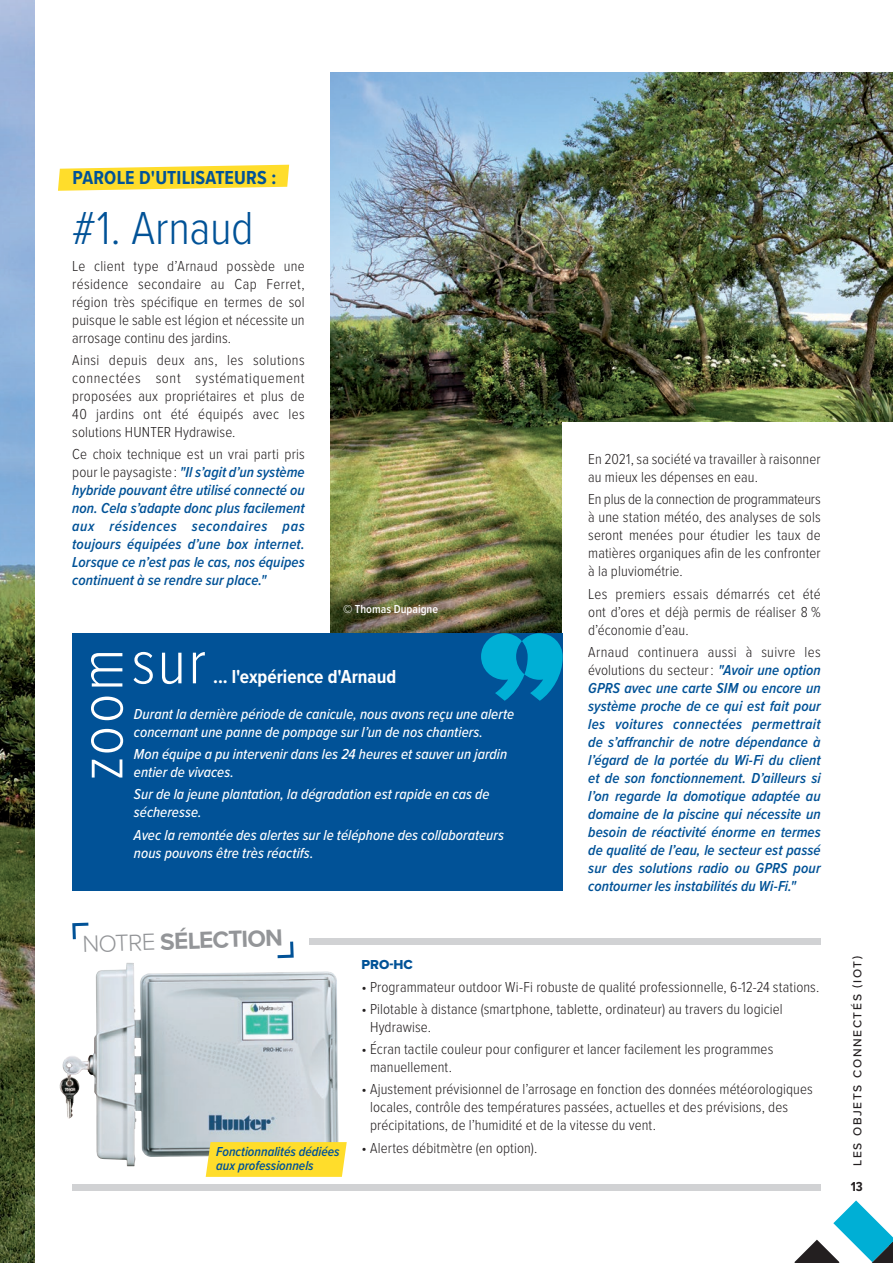
<style>
.page{position:relative;width:893px;height:1263px;background:#fff}
.page>*{position:absolute;margin:0;border:0;box-sizing:border-box;transform-origin:0 0}
.t1{font:300 63.45px "Proxima Nova Cond";letter-spacing:.035em;color:#fff}
.t2{font:300 48px "Proxima Nova Cond";letter-spacing:-.005em;color:#015297}
.t3{font:700 24.15px "Proxima Nova";color:#939598}
.t4{font:700 19.5px "Proxima Nova Cond";color:#fff}
.t5{font:700 19.5px "Proxima Nova Cond";letter-spacing:.005em;color:#015297}
.t6{font:300 15px/18px "Proxima Nova Cond";letter-spacing:.005em;color:#231f20;text-align:justify}
.t7{font:italic 600 15px/18px "Proxima Nova Cond";letter-spacing:.005em;color:#015297;text-align:justify}
.t8{font:italic 500 15px/18px "Proxima Nova Cond";letter-spacing:.005em;color:#fff}
.t9{font:italic 600 13.5px/13.5px "Proxima Nova Cond";color:#015297}
.t10{font:13.5px "Proxima Nova A Extrabld";color:#015297}
.t11{font:700 13.5px "Proxima Nova Cond";color:#231f20}
.t12{font:500 12px "Proxima Nova";letter-spacing:.14em;color:#231f20}
.t13{font:600 12px "Proxima Nova Cond";color:#fff}
.s1{font-weight:300;font-style:normal;color:#231f20}
.s2{font-weight:300}
</style>
<div class="page">
<svg style="left:794px;top:1200px;width:99px;height:63px"></svg>
<img style="left:0;top:702px;width:34px;height:561px">
<svg style="left:0;top:0;width:34px;height:702px;background:#86a4bc"></svg>
<img style="left:330px;top:72px;width:563px;height:561px">
<div style="left:563px;top:422px;width:330px;height:469px;background:#fff"></div>
<div style="left:72px;top:633px;width:491px;height:258px;background:#015297"></div>
<svg style="left:481px;top:633px;width:82px;height:68px"></svg>
<div style="left:72px;top:1184px;width:749px;height:7px;background:#d1d2d4"></div>
<div style="left:309px;top:938px;width:512px;height:6px;background:#d1d2d4"></div>
<img style="left:59px;top:963px;width:279px;height:203px">
<svg style="left:72px;top:922px;width:17px;height:18px"></svg>
<svg style="left:277px;top:941px;width:17px;height:18px"></svg>
<svg style="left:206px;top:1142px;width:141px;height:35px;background:#fddd32"></svg>
<svg style="left:58px;top:165px;width:231px;height:26px;background:#ffe24c"></svg>
<h3 class="t5" style="left:73px;top:163px;width:205px">PAROLE D'UTILISATEURS :</h3>
<h2 class="t2" style="left:72px;top:193px;width:183px">#1. Arnaud</h2>
<p class="t6" style="left:72px;top:256px;width:234px">Le client type d’Arnaud possède une résidence secondaire au Cap Ferret, région très spécifique en termes de sol puisque le sable est légion et nécessite un arrosage continu des jardins.</p>
<p class="t6" style="left:72px;top:350px;width:234px">Ainsi depuis deux ans, les solutions connectées sont systématiquement proposées aux propriétaires et plus de 40 jardins ont été équipés avec les solutions HUNTER Hydrawise.</p>
<p class="t7" style="left:72px;top:445px;width:234px"><span class="s1">Ce choix technique est un vrai parti pris pour le paysagiste :</span> "Il s’agit d’un système hybride pouvant être utilisé connecté ou non. Cela s’adapte donc plus facilement aux résidences secondaires pas toujours équipées d’une box internet.<br>Lorsque ce n’est pas le cas, nos équipes continuent à se rendre sur place."</p>
<p class="t6" style="left:588px;top:449px;width:234px">En 2021, sa société va travailler à raisonner au mieux les dépenses en eau.</p>
<p class="t6" style="left:588px;top:490px;width:234px">En plus de la connection de programmateurs à une station météo, des analyses de sols seront menées pour étudier les taux de matières organiques afin de les confronter à la pluviométrie.</p>
<p class="t6" style="left:588px;top:584px;width:234px">Les premiers essais démarrés cet été ont d’ores et déjà permis de réaliser 8 % d’économie d’eau.</p>
<p class="t7" style="left:588px;top:642px;width:234px"><span class="s1">Arnaud continuera aussi à suivre les évolutions du secteur :</span> "Avoir une option GPRS avec une carte SIM ou encore un système proche de ce qui est fait pour les voitures connectées permettrait de s’affranchir de notre dépendance à l’égard de la portée du Wi-Fi du client et de son fonctionnement. D’ailleurs si l’on regarde la domotique adaptée au domaine de la piscine qui nécessite un besoin de réactivité énorme en termes de qualité de l’eau, le secteur est passé sur des solutions radio ou GPRS pour contourner les instabilités du Wi-Fi."</p>
<p class="t13" style="left:343px;top:600px;width:97px">© Thomas Dupaigne</p>
<h1 class="t1" style="left:55px;top:780px;width:133px;rotate:-90deg">zoom</h1>
<h1 class="t1" style="left:132px;top:615px;width:76px">sur</h1>
<h3 class="t4" style="left:213px;top:662px;width:185px">... l'expérience d'Arnaud</h3>
<p class="t8" style="left:134px;top:704px;width:382px">Durant la dernière période de canicule, nous avons reçu une alerte concernant une panne de pompage sur l’un de nos chantiers.</p>
<p class="t8" style="left:134px;top:744px;width:375px">Mon équipe a pu intervenir dans les 24 heures et sauver un jardin entier de vivaces.</p>
<p class="t8" style="left:134px;top:785px;width:357px">Sur de la jeune plantation, la dégradation est rapide en cas de sécheresse.</p>
<p class="t8" style="left:134px;top:825px;width:372px">Avec la remontée des alertes sur le téléphone des collaborateurs nous pouvons être très réactifs.</p>
<h3 class="t3" style="left:82px;top:926px;width:202px;rotate:-2deg"><span class="s2">NOTRE</span> SÉLECTION</h3>
<p class="t9" style="left:216px;top:1144px;width:125px">Fonctionnalités dédiées aux professionnels</p>
<p class="t10" style="left:361px;top:955px;width:53px">PRO-HC</p>
<p class="t6" style="left:361px;top:977px;width:459px">• Programmateur outdoor Wi-Fi robuste de qualité professionnelle, 6-12-24 stations.</p>
<p class="t6" style="left:370px;top:999px;width:414px;text-indent:-9px">• Pilotable à distance (smartphone, tablette, ordinateur) au travers du logiciel<br>Hydrawise.</p>
<p class="t6" style="left:370px;top:1039px;width:405px;text-indent:-9px">• Écran tactile couleur pour configurer et lancer facilement les programmes manuellement.</p>
<p class="t6" style="left:370px;top:1079px;width:444px;text-align:left;text-indent:-9px">• Ajustement prévisionnel de l’arrosage en fonction des données météorologiques locales, contrôle des températures passées, actuelles et des prévisions, des précipitations, de l’humidité et de la vitesse du vent.</p>
<p class="t6" style="left:361px;top:1138px;width:177px">• Alertes débitmètre (en option).</p>
<p class="t12" style="left:849px;top:1166px;width:212px;rotate:-90deg">LES OBJETS CONNECTÉS (IOT)</p>
<p class="t11" style="left:851px;top:1176px;width:14px">13</p>
</div>
